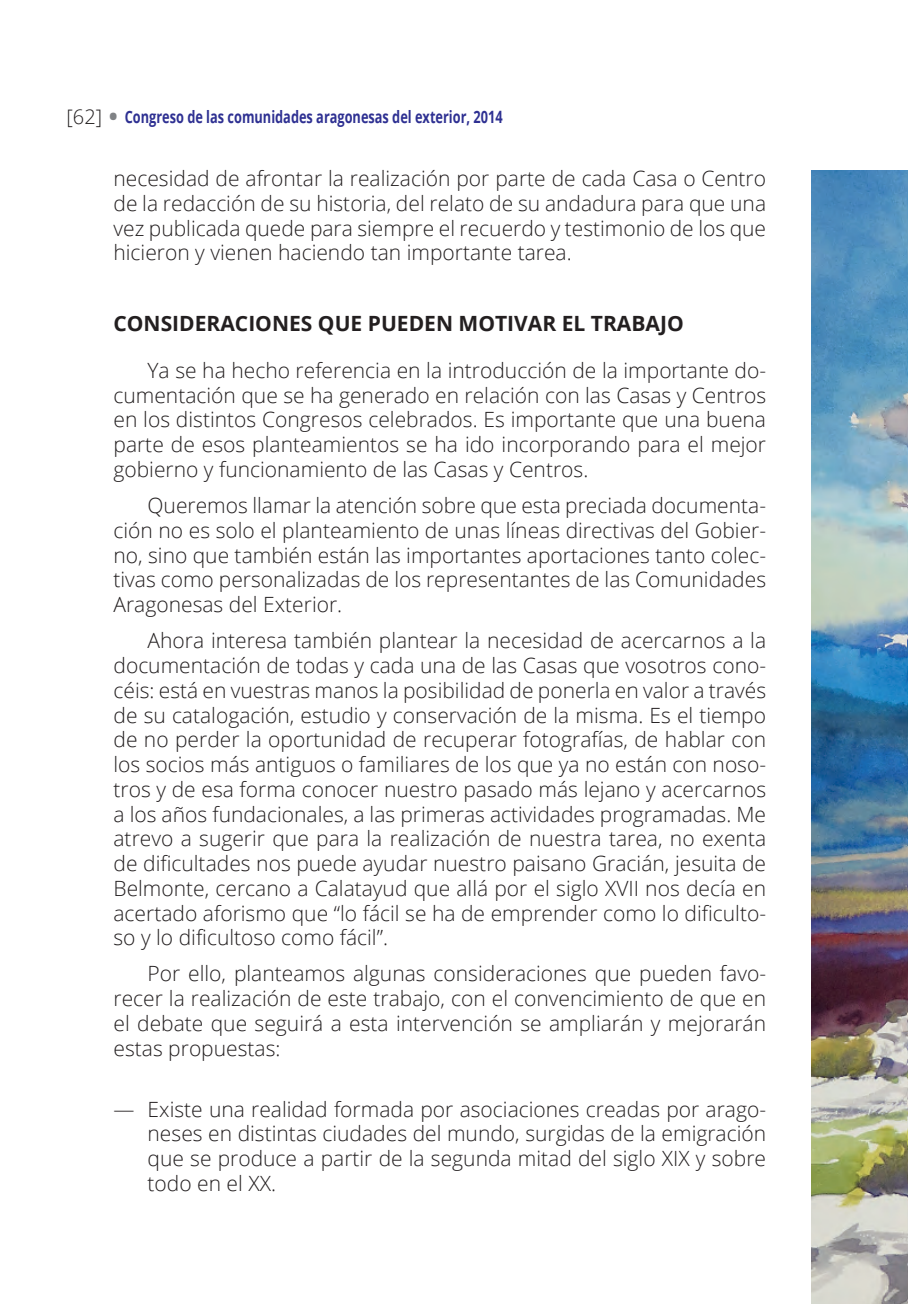
<style>
.page{position:relative;width:908px;height:1304px;background:#fff}
.page>*{position:absolute;margin:0;border:0;box-sizing:border-box;transform-origin:0 0}
.t1{font:300 21px/24.8px "Open Sans";color:#231f20;text-align:justify}
.t2{font:700 21px "Open Sans";color:#231f20}
.t3{font:700 17px "Open Sans";color:#2e3092;scale:.75 1}
.s1{font-weight:300;font-size:20px;color:#231f20}
.s2{font-size:24px;color:#808285}
</style>
<div class="page">
<img style="left:811px;top:170px;width:97px;height:1134px">
<p class="t3" style="left:66px;top:105px;width:582px"><span class="s1">[62]</span> <span class="s2">•</span> Congreso de las comunidades aragonesas del exterior, 2014</p>
<p class="t1" style="left:113px;top:166px;width:654px">necesidad de afrontar la realización por parte de cada Casa o Centro de la redacción de su historia, del relato de su andadura para que una vez publicada quede para siempre el recuerdo y testimonio de los que hicieron y vienen haciendo tan importante tarea.</p>
<p class="t2" style="left:113px;top:308px;width:571px">CONSI DERACION ES QUE PUEDEN MOTIVAR EL TRABAJO</p>
<p class="t1" style="left:113px;top:357px;width:654px;text-indent:34px">Ya se ha hecho referencia en la introducción de la importante do&shy;cumentación que se ha generado en relación con las Casas y Centros en los distintos Congresos celebrados. Es importante que una buena parte de esos planteamientos se ha ido incorporando para el mejor gobierno y funcionamiento de las Casas y Centros.</p>
<p class="t1" style="left:113px;top:492px;width:653px;text-indent:34px">Queremos llamar la atención sobre que esta preciada documenta&shy;ción no es solo el planteamiento de unas líneas directivas del Gobier&shy;no, sino que también están las importantes aportaciones tanto colec&shy;tivas como personalizadas de los representantes de las Comunidades Aragonesas del Exterior.</p>
<p class="t1" style="left:113px;top:628px;width:654px;text-indent:34px">Ahora interesa también plantear la necesidad de acercarnos a la documentación de todas y cada una de las Casas que vosotros cono&shy;céis: está en vuestras manos la posibilidad de ponerla en valor a través de su catalogación, estudio y conservación de la misma. Es el tiempo de no perder la oportunidad de recuperar fotografías, de hablar con los socios más antiguos o familiares de los que ya no están con noso&shy;tros y de esa forma conocer nuestro pasado más lejano y acercarnos a los años fundacionales, a las primeras actividades programadas. Me atrevo a sugerir que para la realización de nuestra tarea, no exenta de dificultades nos puede ayudar nuestro paisano Gracián, jesuita de Belmonte, cercano a Calatayud que allá por el siglo XVII nos decía en acertado aforismo que “lo fácil se ha de emprender como lo dificulto&shy;so y lo dificultoso como fácil”.</p>
<p class="t1" style="left:113px;top:961px;width:654px;text-indent:34px">Por ello, planteamos algunas consideraciones que pueden favo&shy;recer la realización de este trabajo, con el convencimiento de que en el debate que seguirá a esta intervención se ampliarán y mejorarán estas propuestas:</p>
<p class="t1" style="left:147px;top:1096px;width:619px;text-indent:-34px">— Existe una realidad formada por asociaciones creadas por arago&shy;neses en distintas ciudades del mundo, surgidas de la emigración que se produce a partir de la segunda mitad del siglo XIX y sobre todo en el XX.</p>
</div>
